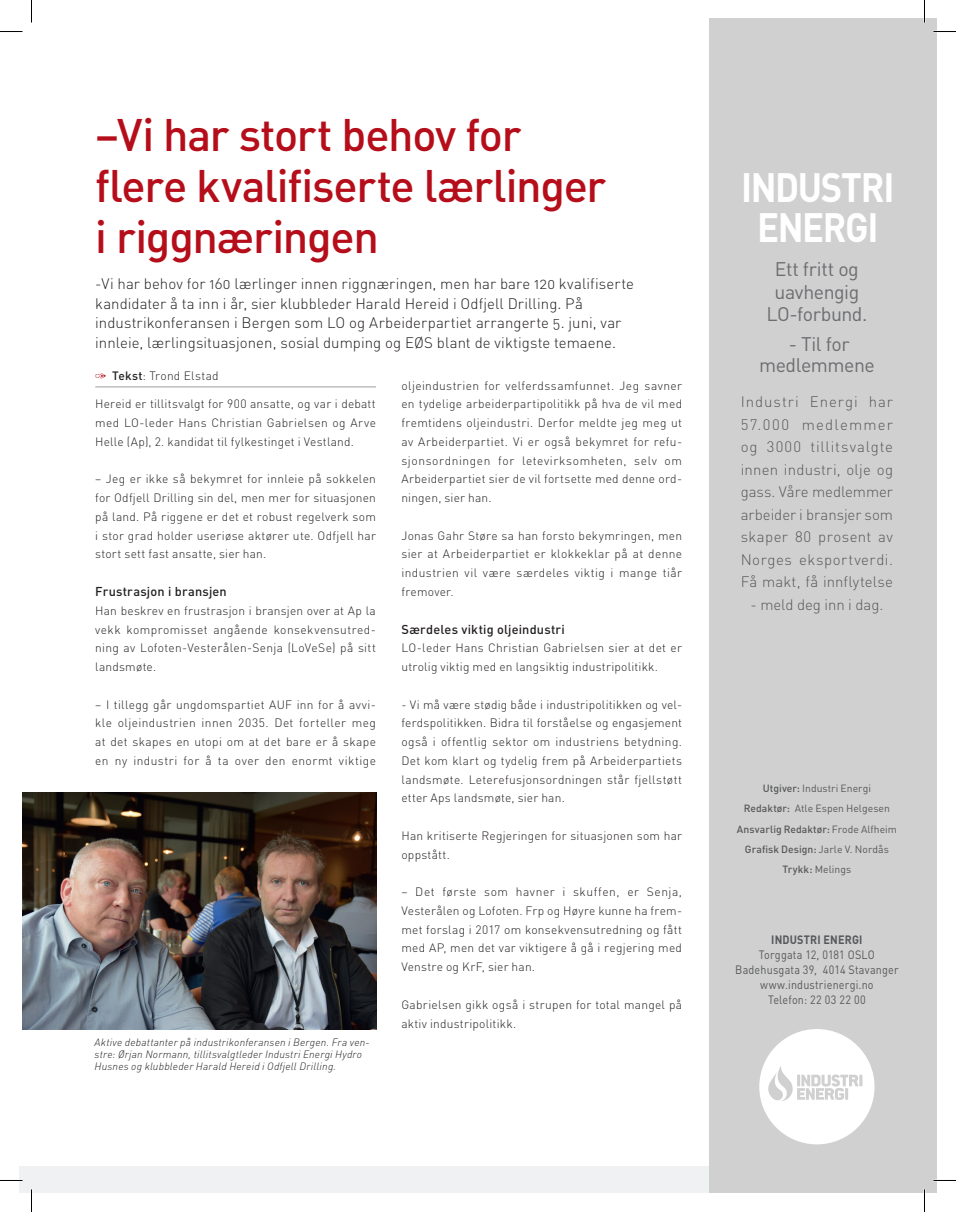
<style>
.page{position:relative;width:956px;height:1212px;background:#fff}
.page>*{position:absolute;margin:0;border:0;box-sizing:border-box;transform-origin:0 0}
.t1{font:45px/51px "DIN Medium Alternate";letter-spacing:-.03em;color:#b50e1a}
.t2{font:700 40.5px/40.5px "DIN";letter-spacing:-.04em;color:#fff;text-align:center;scale:.9 1}
.t3{font:19.5px/22.5px "DIN";letter-spacing:-.025em;color:#6c6d70;text-align:center}
.t4{font:15px/19.5px "DIN Light Alternate";letter-spacing:.005em;color:#231f20}
.t5{font:300 15px/22.5px "DIN";letter-spacing:.025em;color:#57585a;text-align:justify}
.t6{font:300 15px "DIN";letter-spacing:-.005em;color:#57585a}
.t7{font:500 12.75px "DIN";letter-spacing:.015em;color:#231f20}
.t8{font:300 12px/18.8px "DIN";letter-spacing:.025em;color:#231f20;text-align:justify}
.t9{font:12px/15px "DIN";letter-spacing:.015em;color:#57585a;text-align:center;scale:.9 1}
.t10{font:700 12px "DIN";letter-spacing:.015em;color:#57585a;scale:.9 1}
.t11{font:italic 300 10.5px/12px "DIN";letter-spacing:.02em;color:#231f20}
.t12{font:10.35px/20.4px "DIN";letter-spacing:.005em;color:#57585a;text-align:center}
.s1{color:#b50e1a}
.s2{font-weight:500}
</style>
<div class="page">
<hr style="left:95px;top:386px;width:281px;height:1px;background:#a8a9ad">
<img style="left:22px;top:792px;width:355px;height:236px">
<div style="left:19px;top:1166px;width:690px;height:26px;background:#f0f1f2"></div>
<div style="left:709px;top:19px;width:228px;height:1173px;background:#d0d0d0"></div>
<svg style="left:759px;top:1029px;width:115px;height:114px"></svg>
<hr style="left:923px;top:0;width:2px;height:22px;background:#fff">
<hr style="left:923px;top:1189px;width:2px;height:22px;background:#fff">
<svg style="left:0;top:31px;width:22px;height:1px"></svg>
<svg style="left:933px;top:31px;width:23px;height:1px"></svg>
<svg style="left:31px;top:0;width:1px;height:22px"></svg>
<svg style="left:31px;top:1189px;width:1px;height:22px"></svg>
<svg style="left:924px;top:0;width:1px;height:22px"></svg>
<svg style="left:924px;top:1189px;width:1px;height:22px"></svg>
<h1 class="t1" style="left:95px;top:107px;width:513px">–Vi har stort behov for flere kvalifiserte lærlinger i riggnæringen</h1>
<p class="t4" style="left:95px;top:274px;width:540px">-Vi har behov for 160 lærlinger innen riggnæringen, men har bare 120 kvalifiserte kandidater å ta inn i år, sier klubbleder Harald Hereid i Odfjell Drilling. På industrikonferansen i Bergen som LO og Arbeiderpartiet arrangerte 5. juni, var innleie, lærlingsituasjonen, sosial dumping og EØS blant de viktigste temaene.</p>
<p class="t8" style="left:95px;top:366px;width:125px"><span class="s1">✑</span> <span class="s2">Tekst</span>: Trond Elstad</p>
<p class="t8" style="left:95px;top:394px;width:282px">Hereid er tillitsvalgt for 900 ansatte, og var i debatt med LO-leder Hans Christian Gabrielsen og Arve Helle (Ap), 2. kandidat til fylkestinget i Vestland.</p>
<p class="t8" style="left:95px;top:469px;width:282px">– Jeg er ikke så bekymret for innleie på sokkelen for Odfjell Drilling sin del, men mer for situasjonen på land. På riggene er det et robust regelverk som i stor grad holder useriøse aktører ute. Odfjell har stort sett fast ansatte, sier han.</p>
<p class="t7" style="left:95px;top:583px;width:133px">Frustrasjon i bransjen</p>
<p class="t8" style="left:95px;top:600px;width:282px">Han beskrev en frustrasjon i bransjen over at Ap la vekk kompromisset angående konsekvensutred&shy;ning av Lofoten-Vesterålen-Senja (LoVeSe) på sitt landsmøte.</p>
<p class="t8" style="left:95px;top:694px;width:282px">– I tillegg går ungdomspartiet AUF inn for å avvi&shy;kle oljeindustrien innen 2035. Det forteller meg at det skapes en utopi om at det bare er å skape en ny industri for å ta over den enormt viktige</p>
<p class="t8" style="left:401px;top:375px;width:282px">oljeindustrien for velferdssamfunnet. Jeg savner en tydelige arbeiderpartipolitikk på hva de vil med fremtidens oljeindustri. Derfor meldte jeg meg ut av Arbeiderpartiet. Vi er også bekymret for refu&shy;sjonsordningen for letevirksomheten, selv om Arbeiderpartiet sier de vil fortsette med denne ord&shy;ningen, sier han.</p>
<p class="t8" style="left:401px;top:525px;width:282px">Jonas Gahr Støre sa han forsto bekymringen, men sier at Arbeiderpartiet er klokkeklar på at denne industrien vil være særdeles viktig i mange tiår fremover.</p>
<p class="t7" style="left:401px;top:620px;width:165px">Særdeles viktig oljeindustri</p>
<p class="t8" style="left:401px;top:638px;width:282px">LO-leder Hans Christian Gabrielsen sier at det er utrolig viktig med en langsiktig industripolitikk.</p>
<p class="t8" style="left:401px;top:694px;width:282px">- Vi må være stødig både i industripolitikken og vel&shy;ferdspolitikken. Bidra til forståelse og engasjement også i offentlig sektor om industriens betydning.<br>Det kom klart og tydelig frem på Arbeiderpartiets landsmøte. Leterefusjonsordningen står fjellstøtt etter Aps landsmøte, sier han.</p>
<p class="t8" style="left:401px;top:825px;width:282px">Han kritiserte Regjeringen for situasjonen som har oppstått.</p>
<p class="t8" style="left:401px;top:882px;width:282px">– Det første som havner i skuffen, er Senja, Vesterålen og Lofoten. Frp og Høyre kunne ha frem&shy;met forslag i 2017 om konsekvensutredning og fått med AP, men det var viktigere å gå i regjering med Venstre og KrF, sier han.</p>
<p class="t8" style="left:401px;top:994px;width:282px">Gabrielsen gikk også i strupen for total mangel på aktiv industripolitikk.</p>
<p class="t11" style="left:95px;top:1035px;width:277px">Aktive debattanter på industrikonferansen i Bergen. Fra ven&shy;stre: Ørjan Normann, tillitsvalgtleder Industri Energi Hydro<br>Husnes og klubbleder Harald Hereid i Odfjell Drilling.</p>
<h2 class="t2" style="left:741px;top:165px;width:172px">INDUSTRI<br>ENERGI</h2>
<h3 class="t3" style="left:766px;top:258px;width:103px">Ett fritt og uavhengig<br>LO-forbund.</h3>
<h3 class="t3" style="left:759px;top:333px;width:117px;line-height:21px">- Til for medlemmene</h3>
<p class="t5" style="left:741px;top:390px;width:154px">Industri Energi har 57.000 medlemmer og 3000 tillitsvalgte innen industri, olje og gass. Våre medlemmer arbeider i bransjer som skaper 80 prosent av Norges eksportverdi.<br>Få makt, få innflytelse</p>
<p class="t6" style="left:750px;top:595px;width:134px">- meld deg inn i dag.</p>
<p class="t12" style="left:737px;top:777px;width:161px"><span class="s2">Utgiver:</span> Industri Energi<br><span class="s2">Redaktør:</span> Atle Espen Helgesen<br><span class="s2">Ansvarlig Redaktør:</span> Frode Alfheim<br><span class="s2">Grafisk Design:</span> Jarle V. Nordås<br><span class="s2">Trykk:</span> Melings</p>
<p class="t10" style="left:771px;top:931px;width:103px">INDUSTRI ENERGI</p>
<p class="t9" style="left:735px;top:946px;width:183px">Torggata 12, 0181 OSLO<br>Badehusgata 39, 4014 Stavanger www.industrienergi.no<br>Telefon: 22 03 22 00</p>
</div>
